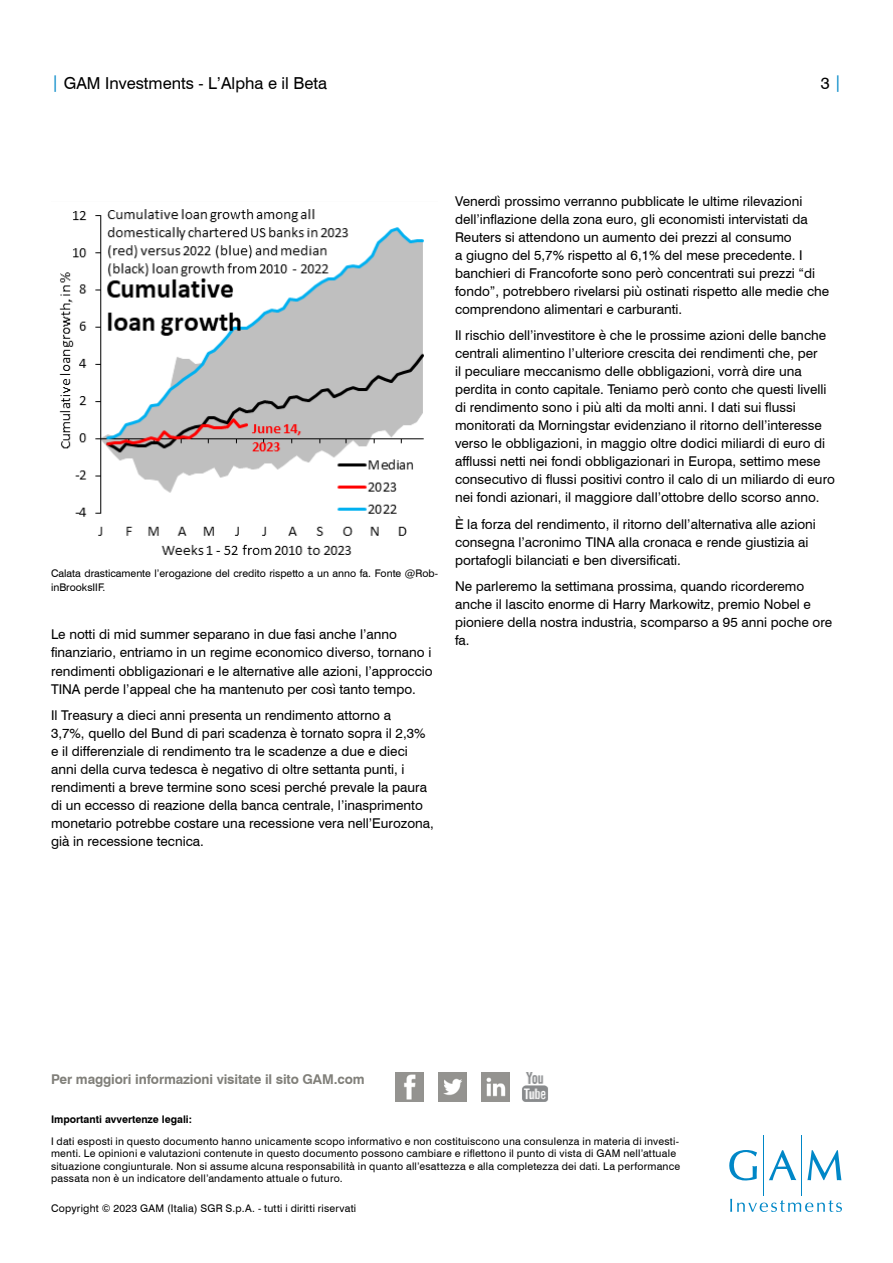
<style>
.page{position:relative;width:893px;height:1263px;background:#fff}
.page>*{position:absolute;margin:0;border:0;box-sizing:border-box;transform-origin:0 0}
.t1{font:16.5px "Swiss 721 BT";color:#000}
.BODY_text{font:13.5px/18px "Swiss 721 BT";color:#000}
.t2{font:700 13.5px "Swiss 721 BT";letter-spacing:-.01em;color:#81807a}
.DISCLAIMER{font:10.5px/12.6px "Swiss 721 BT";letter-spacing:.02em;color:#000}
.DISCLAIMER-2{font:10.5px/13.5px "Swiss 721 BT";color:#000}
.t3{font:700 10.5px "Swiss 721 BT";color:#000}
.s1{color:#0087c7}
</style>
<div class="page">
<img style="left:59px;top:209px;width:365px;height:346px">
<hr style="left:763px;top:1135px;width:1px;height:60px;background:#0087c7">
<hr style="left:801px;top:1135px;width:1px;height:60px;background:#0087c7">
<svg style="left:729px;top:1150px;width:28px;height:30px"></svg>
<svg style="left:769px;top:1150px;width:27px;height:30px"></svg>
<svg style="left:807px;top:1150px;width:34px;height:30px"></svg>
<svg style="left:730px;top:1199px;width:112px;height:13px"></svg>
<img style="left:438px;top:1073px;width:29px;height:28px">
<img style="left:395px;top:1073px;width:29px;height:28px">
<img style="left:481px;top:1073px;width:28px;height:28px">
<img style="left:522px;top:1073px;width:26px;height:28px">
<p class="t1" style="left:51px;top:73px;width:277px"><span class="s1">|</span> GAM Investments - L’Alpha e il Beta</p>
<p class="t1" style="left:821px;top:73px;width:22px">3 <span class="s1">|</span></p>
<p class="DISCLAIMER-2" style="left:51px;top:567px;width:388px">Calata drasticamente l’erogazione del credito rispetto a un anno fa. Fonte @Rob&shy;inBrooksIIF.</p>
<p class="BODY_text" style="left:51px;top:626px;width:383px">Le notti di mid summer separano in due fasi anche l’anno finanziario, entriamo in un regime economico diverso, tornano i rendimenti obbligazionari e le alternative alle azioni, l’approccio TINA perde l’appeal che ha mantenuto per così tanto tempo.</p>
<p class="BODY_text" style="left:51px;top:706px;width:384px">Il Treasury a dieci anni presenta un rendimento attorno a<br>3,7%, quello del Bund di pari scadenza è tornato sopra il 2,3% e il differenziale di rendimento tra le scadenze a due e dieci anni della curva tedesca è negativo di oltre settanta punti, i rendimenti a breve termine sono scesi perché prevale la paura di un eccesso di reazione della banca centrale, l’inasprimento monetario potrebbe costare una recessione vera nell’Eurozona, già in recessione tecnica.</p>
<p class="BODY_text" style="left:455px;top:192px;width:376px">Venerdì prossimo verranno pubblicate le ultime rilevazioni dell’inflazione della zona euro, gli economisti intervistati da Reuters si attendono un aumento dei prezzi al consumo<br>a giugno del 5,7% rispetto al 6,1% del mese precedente. I banchieri di Francoforte sono però concentrati sui prezzi “di fondo”, potrebbero rivelarsi più ostinati rispetto alle medie che comprendono alimentari e carburanti.</p>
<p class="BODY_text" style="left:455px;top:326px;width:381px">Il rischio dell’investitore è che le prossime azioni delle banche centrali alimentino l’ulteriore crescita dei rendimenti che, per<br>il peculiare meccanismo delle obbligazioni, vorrà dire una perdita in conto capitale. Teniamo però conto che questi livelli di rendimento sono i più alti da molti anni. I dati sui flussi monitorati da Morningstar evidenziano il ritorno dell’interesse verso le obbligazioni, in maggio oltre dodici miliardi di euro di afflussi netti nei fondi obbligazionari in Europa, settimo mese consecutivo di flussi positivi contro il calo di un miliardo di euro nei fondi azionari, il maggiore dall’ottobre dello scorso anno.</p>
<p class="BODY_text" style="left:455px;top:515px;width:362px">È la forza del rendimento, il ritorno dell’alternativa alle azioni consegna l’acronimo TINA alla cronaca e rende giustizia ai portafogli bilanciati e ben diversificati.</p>
<p class="BODY_text" style="left:455px;top:577px;width:379px">Ne parleremo la settimana prossima, quando ricorderemo anche il lascito enorme di Harry Markowitz, premio Nobel e pioniere della nostra industria, scomparso a 95 anni poche ore fa.</p>
<p class="t2" style="left:51px;top:1071px;width:315px">Per maggiori informazioni visitate il sito GAM.com</p>
<p class="t3" style="left:51px;top:1113px;width:143px">Importanti avvertenze legali:</p>
<p class="DISCLAIMER" style="left:51px;top:1134px;width:631px">I dati esposti in questo documento hanno unicamente scopo informativo e non costituiscono una consulenza in materia di investi&shy;menti. Le opinioni e valutazioni contenute in questo documento possono cambiare e riflettono il punto di vista di GAM nell’attuale situazione congiunturale. Non si assume alcuna responsabilità in quanto all’esattezza e alla completezza dei dati. La performance passata non è un indicatore dell’andamento attuale o futuro.</p>
<p class="DISCLAIMER" style="left:51px;top:1202px;width:307px">Copyright © 2023 GAM (Italia) SGR S.p.A. - tutti i diritti riservati</p>
</div>
